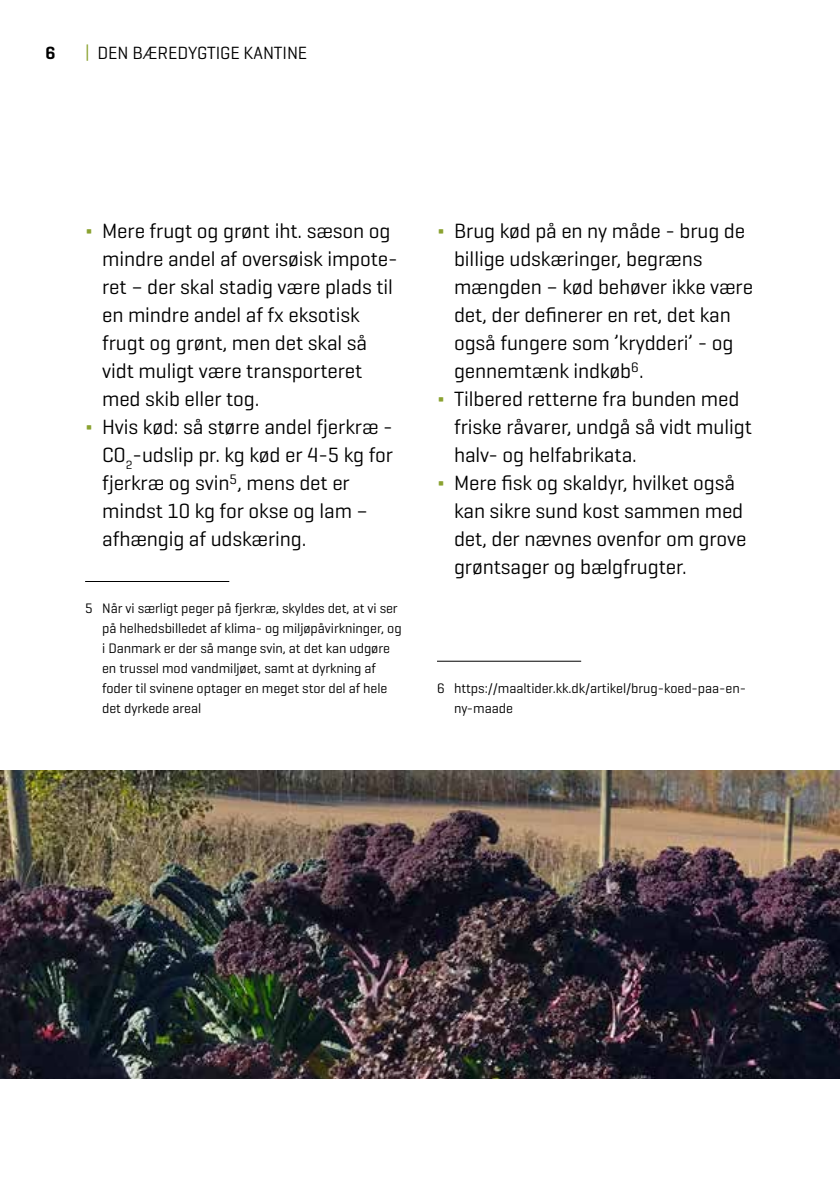
<style>
.page{position:relative;width:840px;height:1191px;background:#fff}
.page>*{position:absolute;margin:0;border:0;box-sizing:border-box;transform-origin:0 0}
.t1{font:21px "Geogrotesque";letter-spacing:-.005em;color:#000}
.t2{font:18px "Geogrotesque";letter-spacing:-.005em;color:#000}
.t3{font:600 18px "Geogrotesque";color:#000}
.t4{font:14px/20px "Geogrotesque";letter-spacing:-.005em;color:#000}
.s1{color:#8aa230}
</style>
<div class="page">
<hr style="left:85px;top:581px;width:144px;height:1px;background:#000">
<hr style="left:437px;top:661px;width:144px;height:1px;background:#000">
<img style="left:0;top:770px;width:839px;height:308px">
<p class="t3" style="left:45px;top:42px;width:12px">6</p>
<p class="t2" style="left:85px;top:42px;width:224px"><span class="s1">|</span> DEN BÆREDYGTIGE KANTINE</p>
<p class="t1" style="left:85px;top:218px;width:307px"><span class="s1">∆</span> Mere frugt og grønt iht. sæson og</p>
<p class="t1" style="left:102px;top:246px;width:297px">mindre andel af oversøisk impote-</p>
<p class="t1" style="left:102px;top:274px;width:292px">ret – der skal stadig være plads til</p>
<p class="t1" style="left:102px;top:301px;width:259px">en mindre andel af fx eksotisk</p>
<p class="t1" style="left:102px;top:329px;width:266px">frugt og grønt, men det skal så</p>
<p class="t1" style="left:102px;top:357px;width:262px">vidt muligt være transporteret</p>
<p class="t1" style="left:102px;top:385px;width:159px">med skib eller tog.</p>
<p class="t1" style="left:85px;top:413px;width:309px"><span class="s1">∆</span> Hvis kød: så større andel fjerkræ -</p>
<p class="t1" style="left:102px;top:442px;width:292px">CO<sub>2</sub>-udslip pr. kg kød er 4-5 kg for</p>
<p class="t1" style="left:102px;top:470px;width:249px">fjerkræ og svin<sup>5</sup>, mens det er</p>
<p class="t1" style="left:102px;top:498px;width:267px">mindst 10 kg for okse og lam –</p>
<p class="t1" style="left:102px;top:526px;width:206px">afhængig af udskæring.</p>
<p class="t4" style="left:102px;top:597px;width:301px;text-indent:-17px">5 Når vi særligt peger på fjerkræ, skyldes det, at vi ser på helhedsbilledet af klima- og miljøpåvirkninger, og i Danmark er der så mange svin, at det kan udgøre en trussel mod vandmiljøet, samt at dyrkning af foder til svinene optager en meget stor del af hele det dyrkede areal</p>
<p class="t1" style="left:437px;top:218px;width:309px"><span class="s1">∆</span> Brug kød på en ny måde - brug de</p>
<p class="t1" style="left:454px;top:246px;width:250px">billige udskæringer, begræns</p>
<p class="t1" style="left:454px;top:274px;width:300px">mængden – kød behøver ikke være</p>
<p class="t1" style="left:454px;top:301px;width:278px">det, der definerer en ret, det kan</p>
<p class="t1" style="left:454px;top:329px;width:281px">også fungere som ’krydderi’ - og</p>
<p class="t1" style="left:454px;top:357px;width:191px">gennemtænk indkøb<sup>6</sup>.</p>
<p class="t1" style="left:437px;top:386px;width:304px"><span class="s1">∆</span> Tilbered retterne fra bunden med</p>
<p class="t1" style="left:454px;top:414px;width:299px">friske råvarer, undgå så vidt muligt</p>
<p class="t1" style="left:454px;top:441px;width:184px">halv- og helfabrikata.</p>
<p class="t1" style="left:437px;top:469px;width:299px"><span class="s1">∆</span> Mere fisk og skaldyr, hvilket også</p>
<p class="t1" style="left:454px;top:497px;width:290px">kan sikre sund kost sammen med</p>
<p class="t1" style="left:454px;top:525px;width:294px">det, der nævnes ovenfor om grove</p>
<p class="t1" style="left:454px;top:553px;width:234px">grøntsager og bælgfrugter.</p>
<p class="t4" style="left:454px;top:677px;width:293px;text-indent:-17px">6 https://maaltider.kk.dk/artikel/brug-koed-paa-en&shy;ny-maade</p>
</div>
